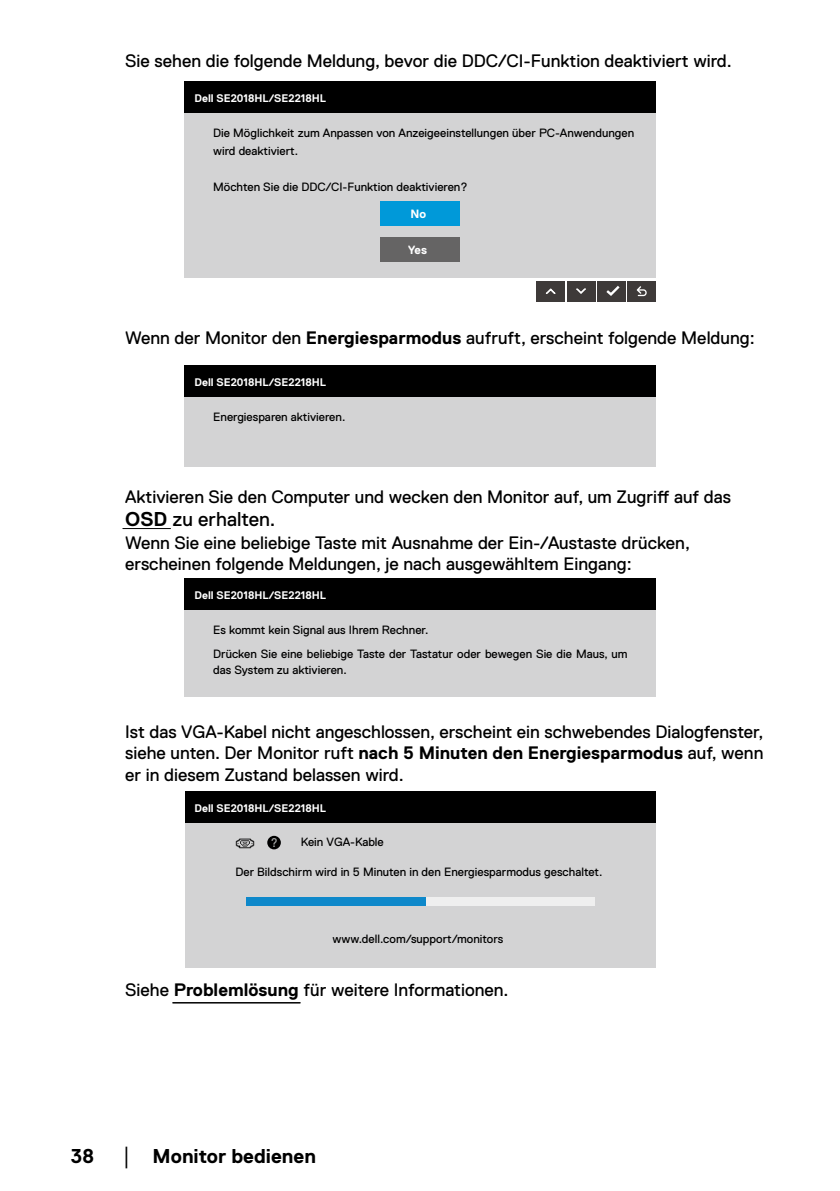
<style>
.page{position:relative;width:840px;height:1191px;background:#fff}
.page>*{position:absolute;margin:0;border:0;box-sizing:border-box;transform-origin:0 0}
.t1{font:700 20px "Dell Replica";color:#000}
.t2{font:20px "Dell Replica";color:#000}
.t3{font:18px/21.6px "Dell Replica";color:#000}
.t4{font:12.6px "Dell Replica";color:#aaabab;scale:.92 1}
.t5{font:12px/16px "Dell Replica";color:#000}
.t6{font:700 12px "Dell Replica";color:#fff}
.t7{font:700 11px "Dell Replica";color:#fff}
.s1{font-weight:700}
.s2{font-family:"Times New Roman";font-weight:400;font-size:18px}
</style>
<div class="page">
<div style="left:184px;top:365px;width:471px;height:32px;background:#000"></div>
<div style="left:184px;top:397px;width:471px;height:69px;background:#d3d3d4"></div>
<div style="left:184px;top:578px;width:471px;height:32px;background:#000"></div>
<div style="left:184px;top:610px;width:471px;height:87px;background:#d3d3d4"></div>
<div style="left:184px;top:81px;width:471px;height:32px;background:#000"></div>
<div style="left:184px;top:113px;width:471px;height:165px;background:#d3d3d4"></div>
<div style="left:380px;top:201px;width:79px;height:25px;background:#0099d9"></div>
<div style="left:380px;top:237px;width:79px;height:25px;background:#656464"></div>
<hr style="left:123px;top:528px;width:47px;height:1px;background:#000">
<hr style="left:173px;top:1002px;width:127px;height:1px;background:#000">
<div style="left:185px;top:791px;width:470px;height:32px;background:#000"></div>
<div style="left:185px;top:823px;width:470px;height:144px;background:#d3d3d4"></div>
<div style="left:246px;top:897px;width:348px;height:8px;background:#efefef"></div>
<div style="left:246px;top:897px;width:179px;height:8px;background:#0e88ca"></div>
<div style="left:267px;top:836px;width:14px;height:13px;background:#000;border-radius:50%"></div>
<svg style="left:236px;top:838px;width:18px;height:10px"></svg>
<div style="left:627px;top:281px;width:28px;height:21px;background:#3e3a39"></div>
<svg style="left:636px;top:286px;width:11px;height:11px"></svg>
<div style="left:566px;top:281px;width:29px;height:21px;background:#3e3a39"></div>
<svg style="left:576px;top:288px;width:10px;height:6px"></svg>
<div style="left:536px;top:281px;width:28px;height:21px;background:#3e3a39"></div>
<svg style="left:545px;top:288px;width:11px;height:6px"></svg>
<div style="left:597px;top:281px;width:28px;height:21px;background:#3e3a39"></div>
<svg style="left:606px;top:286px;width:14px;height:10px"></svg>
<p class="t3" style="left:125px;top:50px;width:608px">Sie sehen die folgende Meldung, bevor die DDC/CI-Funktion deaktiviert wird.</p>
<p class="t7" style="left:194px;top:93px;width:133px">Dell SE2018HL/SE2218HL</p>
<p class="t5" style="left:213px;top:124px;width:422px;line-height:18px">Die Möglichkeit zum Anpassen von Anzeigeeinstellungen über PC-Anwendungen wird deaktiviert.</p>
<p class="t5" style="left:213px;top:179px;width:256px">Möchten Sie die DDC/CI-Funktion deaktivieren?</p>
<p class="t6" style="left:410px;top:207px;width:17px">No</p>
<p class="t6" style="left:408px;top:243px;width:20px">Yes</p>
<p class="t3" style="left:125px;top:327px;width:630px">Wenn der Monitor den <span class="s1">Energiesparmodus</span> aufruft, erscheint folgende Meldung:</p>
<p class="t7" style="left:194px;top:376px;width:133px">Dell SE2018HL/SE2218HL</p>
<p class="t5" style="left:213px;top:409px;width:133px">Energiesparen aktivieren.</p>
<p class="t3" style="left:125px;top:486px;width:607px">Aktivieren Sie den Computer und wecken den Monitor auf, um Zugriff auf das</p>
<p class="t2" style="left:125px;top:508px;width:152px"><span class="s1">OSD</span> zu erhalten.</p>
<p class="t3" style="left:125px;top:532px;width:566px">Wenn Sie eine beliebige Taste mit Ausnahme der Ein-/Austaste drücken, erscheinen folgende Meldungen, je nach ausgewähltem Eingang:</p>
<p class="t7" style="left:194px;top:589px;width:133px">Dell SE2018HL/SE2218HL</p>
<p class="t5" style="left:213px;top:622px;width:217px">Es kommt kein Signal aus Ihrem Rechner.</p>
<p class="t5" style="left:213px;top:646px;width:416px">Drücken Sie eine beliebige Taste der Tastatur oder bewegen Sie die Maus, um das System zu aktivieren.</p>
<p class="t3" style="left:125px;top:720px;width:639px;text-align:justify">Ist das VGA-Kabel nicht angeschlossen, erscheint ein schwebendes Dialogfenster, siehe unten. Der Monitor ruft <span class="s1">nach 5 Minuten den Energiesparmodus</span> auf, wenn er in diesem Zustand belassen wird.</p>
<p class="t7" style="left:194px;top:802px;width:133px">Dell SE2018HL/SE2218HL</p>
<p class="t5" style="left:301px;top:834px;width:84px">Kein VGA-Kable</p>
<p class="t5" style="left:235px;top:863px;width:368px">Der Bildschirm wird in 5 Minuten in den Energiesparmodus geschaltet.</p>
<p class="t4" style="left:270px;top:836px;width:9px">?</p>
<p class="t5" style="left:332px;top:931px;width:172px">www.dell.com/support/monitors</p>
<p class="t3" style="left:125px;top:979px;width:385px">Siehe <span class="s1">Problemlösung</span> für weitere Informationen.</p>
<p class="t1" style="left:71px;top:1144px;width:25px">38</p>
<p class="t1" style="left:120px;top:1144px;width:197px"><span class="s2">│</span> Monitor bedienen</p>
</div>
